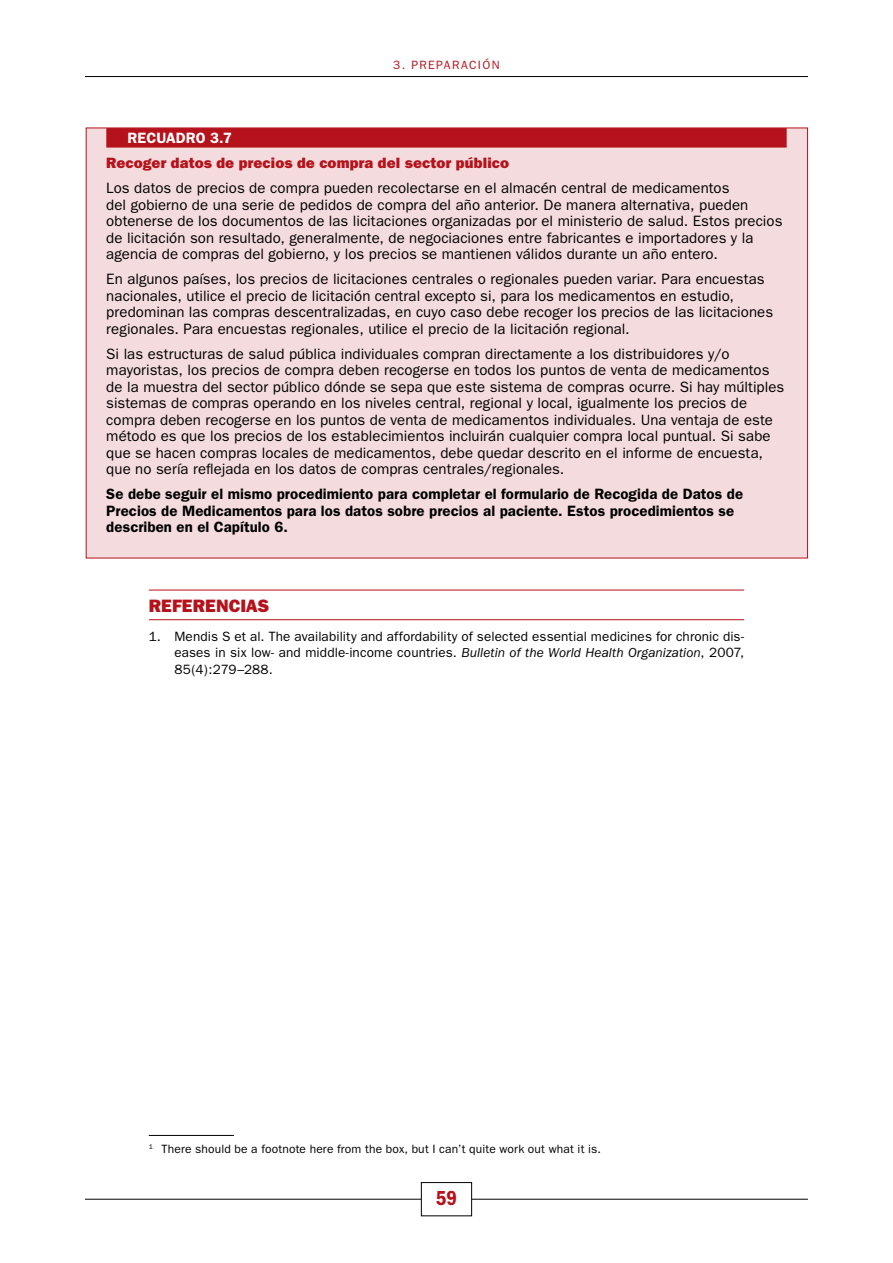
<style>
.page{position:relative;width:893px;height:1263px;background:#fff}
.page>*{position:absolute;margin:0;border:0;box-sizing:border-box;transform-origin:0 0}
.t1{font:600 condensed 21px "Franklin Gothic";color:#b5121b}
.t2{font:800 18px "Franklin Gothic";letter-spacing:.005em;color:#b5121b}
.t3{font:15px/16.5px "Franklin Gothic";letter-spacing:.005em;color:#000}
.t4{font:600 15px/16.5px "Franklin Gothic";letter-spacing:.005em;color:#000}
.t5{font:800 15px "Franklin Gothic";letter-spacing:.01em;color:#b5121b}
.t6{font:600 15px "Franklin Gothic";color:#fff}
.t7{font:13.5px/16.5px "Franklin Gothic";letter-spacing:.005em;color:#000;text-align:justify}
.t8{font:12px "Franklin Gothic";letter-spacing:.015em;color:#000}
.t9{font:12px "Franklin Gothic";letter-spacing:.115em;color:#b5121b}
.s1{font-style:italic}
</style>
<div class="page">
<hr style="left:85px;top:1199px;width:723px;height:1px;background:#000">
<div style="left:421px;top:1182px;width:51px;height:34px;background:#fff"></div>
<div style="left:421px;top:1182px;width:51px;height:34px;border:1px solid #000"></div>
<hr style="left:85px;top:76px;width:723px;height:1px;background:#000">
<div style="left:86px;top:128px;width:722px;height:430px;background:#f4dbdd"></div>
<hr style="left:149px;top:590px;width:595px;height:1px;background:#b5121b">
<hr style="left:149px;top:619px;width:595px;height:1px;background:#b5121b">
<div style="left:106px;top:128px;width:681px;height:20px;background:#b5121b"></div>
<hr style="left:149px;top:1135px;width:85px;height:1px;background:#000">
<p class="t9" style="left:393px;top:58px;width:106px">3. Preparación</p>
<p class="t6" style="left:128px;top:129px;width:40px">Recuadro</p>
<p class="t6" style="left:210px;top:129px;width:23px">3.7</p>
<p class="t5" style="left:106px;top:154px;width:404px">Recoger datos de precios de compra del sector público</p>
<p class="t3" style="left:106px;top:180px;width:678px">Los datos de precios de compra pueden recolectarse en el almacén central de medicamentos<br>del gobierno de una serie de pedidos de compra del año anterior. De manera alternativa, pueden obtenerse de los documentos de las licitaciones organizadas por el ministerio de salud. Estos precios de licitación son resultado, generalmente, de negociaciones entre fabricantes e importadores y la agencia de compras del gobierno, y los precios se mantienen válidos durante un año entero.</p>
<p class="t3" style="left:106px;top:271px;width:668px">En algunos países, los precios de licitaciones centrales o regionales pueden variar. Para encuestas nacionales, utilice el precio de licitación central excepto si, para los medicamentos en estudio, predominan las compras descentralizadas, en cuyo caso debe recoger los precios de las licitaciones regionales. Para encuestas regionales, utilice el precio de la licitación regional.</p>
<p class="t3" style="left:106px;top:346px;width:680px">Si las estructuras de salud pública individuales compran directamente a los distribuidores y/o mayoristas, los precios de compra deben recogerse en todos los puntos de venta de medicamentos de la muestra del sector público dónde se sepa que este sistema de compras ocurre. Si hay múltiples sistemas de compras operando en los niveles central, regional y local, igualmente los precios de compra deben recogerse en los puntos de venta de medicamentos individuales. Una ventaja de este método es que los precios de los establecimientos incluirán cualquier compra local puntual. Si sabe que se hacen compras locales de medicamentos, debe quedar descrito en el informe de encuesta, que no sería reflejada en los datos de compras centrales/regionales.</p>
<p class="t4" style="left:106px;top:486px;width:638px">Se debe seguir el mismo procedimiento para completar el formulario de Recogida de Datos de<br>Precios de Medicamentos para los datos sobre precios al paciente. Estos procedimientos se describen en el Capítulo 6.</p>
<p class="t2" style="left:149px;top:595px;width:122px">Referencias</p>
<p class="t7" style="left:174px;top:628px;width:571px;text-indent:-26px">1. Mendis S et al. The availability and affordability of selected essential medicines for chronic dis&shy;eases in six low- and middle-income countries. <span class="s1">Bulletin of the World Health Organization</span>, 2007, 85(4):279–288.</p>
<p class="t8" style="left:149px;top:1142px;width:454px"><sup>1</sup> There should be a footnote here from the box, but I can’t quite work out what it is.</p>
<h1 class="t1" style="left:436px;top:1186px;width:23px">59</h1>
</div>
